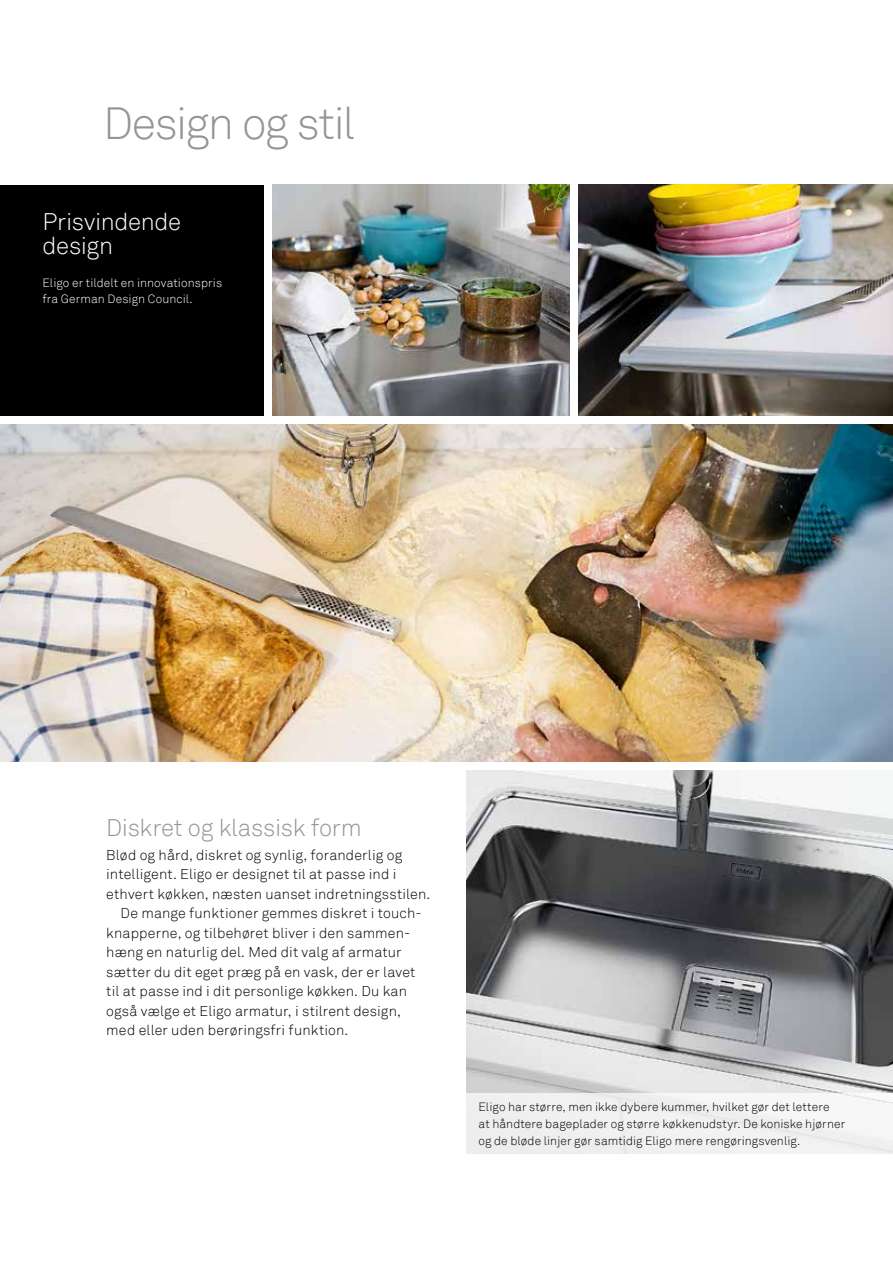
<style>
.page{position:relative;width:893px;height:1263px;background:#fff}
.page>*{position:absolute;margin:0;border:0;box-sizing:border-box;transform-origin:0 0}
.t1{font:300 45px "Akkurat";letter-spacing:-.035em;color:#939598}
.t2{font:300 24px "Akkurat";letter-spacing:-.015em;color:#939598}
.t3{font:300 24px/24px "Akkurat";letter-spacing:-.01em;color:#fff}
.t4{font:300 14.25px "Akkurat";letter-spacing:.01em;color:#000}
.t5{font:300 12px/16.5px "Akkurat";letter-spacing:.01em;color:#000}
.t6{font:300 12px/16.5px "Akkurat";letter-spacing:.01em;color:#fff}
</style>
<div class="page">
<img style="left:0;top:424px;width:893px;height:338px">
<img style="left:272px;top:185px;width:298px;height:230px">
<img style="left:578px;top:185px;width:315px;height:230px">
<div style="left:0;top:185px;width:264px;height:230px;background:#000"></div>
<img style="left:466px;top:771px;width:427px;height:322px">
<div style="left:466px;top:1093px;width:427px;height:60px;background:#f1f1f1"></div>
<h1 class="t1" style="left:103px;top:97px;width:254px">Design og stil</h1>
<h2 class="t3" style="left:43px;top:210px;width:140px">Prisvindende design</h2>
<p class="t6" style="left:43px;top:275px;width:181px">Eligo er tildelt en innovationspris fra German Design Council.</p>
<h2 class="t2" style="left:106px;top:813px;width:257px">Diskret og klassisk form</h2>
<p class="t4" style="left:106px;top:846px;width:297px">Blød og hård, diskret og synlig, foranderlig og</p>
<p class="t4" style="left:106px;top:866px;width:292px">intelligent. Eligo er designet til at passe ind i</p>
<p class="t4" style="left:106px;top:885px;width:325px">ethvert køkken, næsten uanset indretningsstilen.</p>
<p class="t4" style="left:121px;top:905px;width:302px">De mange funktioner gemmes diskret i touch-</p>
<p class="t4" style="left:106px;top:924px;width:305px">knapperne, og tilbehøret bliver i den sammen-</p>
<p class="t4" style="left:106px;top:944px;width:297px">hæng en naturlig del. Med dit valg af armatur</p>
<p class="t4" style="left:106px;top:963px;width:311px">sætter du dit eget præg på en vask, der er lavet</p>
<p class="t4" style="left:106px;top:983px;width:302px">til at passe ind i dit personlige køkken. Du kan</p>
<p class="t4" style="left:106px;top:1002px;width:296px">også vælge et Eligo armatur, i stilrent design,</p>
<p class="t4" style="left:106px;top:1022px;width:244px">med eller uden berøringsfri funktion.</p>
<p class="t5" style="left:479px;top:1099px;width:368px">Eligo har større, men ikke dybere kummer, hvilket gør det lettere<br>at håndtere bageplader og større køkkenudstyr. De koniske hjørner og de bløde linjer gør samtidig Eligo mere rengøringsvenlig.</p>
</div>
